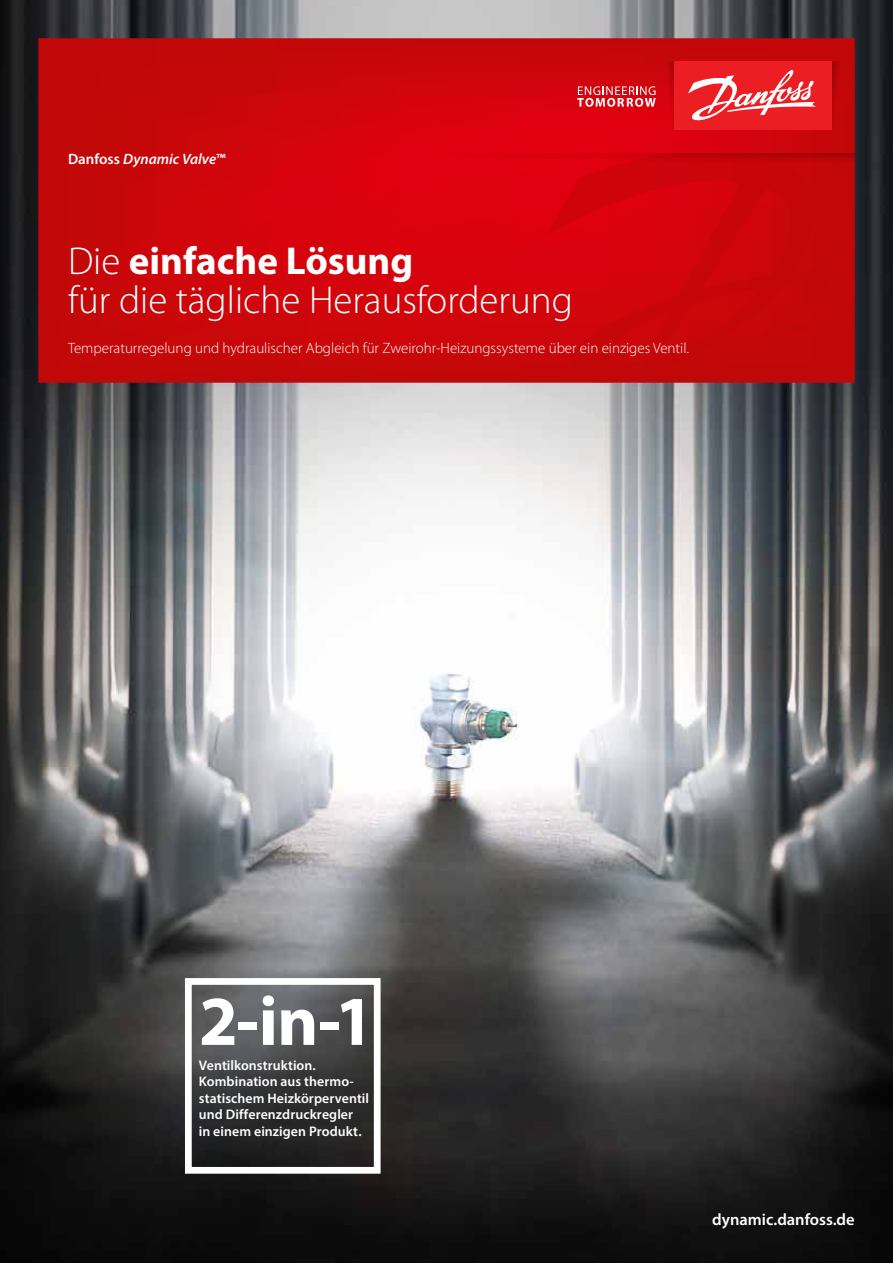
<style>
.page{position:relative;width:893px;height:1263px;background:#fff}
.page>*{position:absolute;margin:0;border:0;box-sizing:border-box;transform-origin:0 0}
.t1{font:700 70.5px "Myriad Pro";color:#fff}
.t2{font:300 39px/39px "Myriad Pro";color:#fff}
.t3{font:600 16.5px "Myriad Pro";color:#fff}
.t4{font:300 15px "Myriad Pro";color:#fff}
.t5{font:italic 600 15px "Myriad Pro";color:#fff}
.t6{font:600 13.8px/16.5px "Myriad Pro";letter-spacing:.005em;color:#fff}
.s1{font-style:normal}
.s2{font-weight:700}
</style>
<div class="page">
<img style="left:0;top:0;width:893px;height:1263px">
<svg style="left:38px;top:38px;width:817px;height:345px"></svg>
<svg style="left:547px;top:166px;width:308px;height:217px;fill:#c9060a"></svg>
<svg style="left:832px;top:61px;width:12px;height:69px"></svg>
<svg style="left:358px;top:153px;width:497px;height:13px"></svg>
<div style="left:674px;top:61px;width:158px;height:69px;background:#ed1d24"></div>
<svg style="left:577px;top:61px;width:97px;height:69px"></svg>
<svg style="left:688px;top:70px;width:128px;height:51px"></svg>
<div style="left:185px;top:978px;width:196px;height:196px;border:7px solid #fff"></div>
<p class="t5" style="left:68px;top:150px;width:159px"><span class="s1">Danfoss</span> Dynamic Valve<span class="s1">™</span></p>
<h2 class="t2" style="left:68px;top:241px;width:506px">Die <span class="s2">einfache Lösung<br></span>für die tägliche Herausforderung</h2>
<p class="t4" style="left:68px;top:339px;width:622px">Temperaturregelung und hydraulischer Abgleich für Zweirohr-Heizungssysteme über ein einziges Ventil.</p>
<h1 class="t1" style="left:199px;top:975px;width:177px">2-in-1</h1>
<p class="t6" style="left:199px;top:1057px;width:172px">Ventilkonstruktion.<br>Kombination aus thermo&shy;statischem Heizkörperventil und Differenzdruckregler<br>in einem einzigen Produkt.</p>
<p class="t3" style="left:712px;top:1209px;width:144px">dynamic.danfoss.de</p>
</div>
